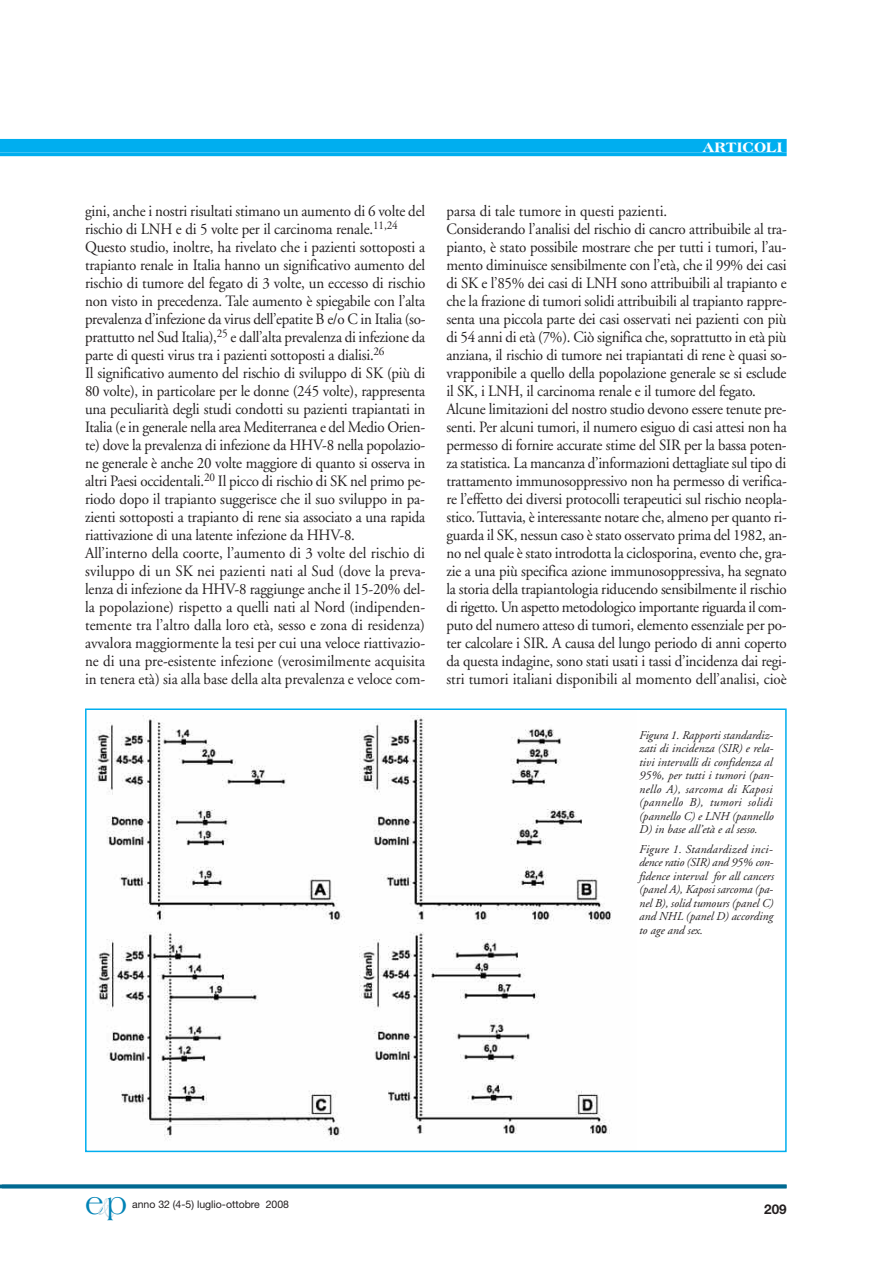
<style>
.page{position:relative;width:893px;height:1263px;background:#fff}
.page>*{position:absolute;margin:0;border:0;box-sizing:border-box;transform-origin:0 0}
.t1{font:31.95px "Americana";color:#0083b6;scale:.93 1}
.t2{font:15.75px/18px "Adobe Garamond";letter-spacing:-.015em;color:#231f20;scale:.95 1}
.t3{font:800 14.7px "Americana";color:#fff}
.t4{font:700 13.5px "Helvetica Neue";color:#231f20}
.t5{font:italic 12px/13.5px "Adobe Garamond";color:#231f20;text-align:justify}
.t6{font:10.5px "Helvetica Neue";color:#231f20}
.s1{font-family:"Demian LT";font-size:22.5px;color:#c4d7e1}
</style>
<div class="page">
<div style="left:0;top:139px;width:787px;height:13px;background:#00aeef"></div>
<svg style="left:0;top:152px;width:787px;height:4px;background:#0fb2ef"></svg>
<img style="left:92px;top:715px;width:520px;height:424px">
<div style="left:85px;top:708px;width:702px;height:444px;border:2px solid #00aeef"></div>
<svg style="left:0;top:1184px;width:786px;height:4px;background:#15759a"></svg>
<p class="t3" style="left:702px;top:142px;width:81px">ARTICOLI</p>
<p class="t2" style="left:85px;top:203px;width:360px">gini, anche i nostri risultati stimano un aumento di 6 volte del rischio di LNH e di 5 volte per il carcinoma renale.<sup>11,24<br></sup>Questo studio, inoltre, ha rivelato che i pazienti sottoposti a trapianto renale in Italia hanno un significativo aumento del rischio di tumore del fegato di 3 volte, un eccesso di rischio non visto in precedenza. Tale aumento è spiegabile con l’alta prevalenza d’infezione da virus dell’epatite B e/o C in Italia (so&shy;prattutto nel Sud Italia),<sup>25</sup> e dall’alta prevalenza di infezione da parte di questi virus tra i pazienti sottoposti a dialisi.<sup>26<br></sup>Il significativo aumento del rischio di sviluppo di SK (più di 80 volte), in particolare per le donne (245 volte), rappresenta una peculiarità degli studi condotti su pazienti trapiantati in Italia (e in generale nella area Mediterranea e del Medio Orien&shy;te) dove la prevalenza di infezione da HHV-8 nella popolazio&shy;ne generale è anche 20 volte maggiore di quanto si osserva in altri Paesi occidentali.<sup>20</sup> Il picco di rischio di SK nel primo pe&shy;riodo dopo il trapianto suggerisce che il suo sviluppo in pa&shy;zienti sottoposti a trapianto di rene sia associato a una rapida riattivazione di una latente infezione da HHV-8.<br>All’interno della coorte, l’aumento di 3 volte del rischio di sviluppo di un SK nei pazienti nati al Sud (dove la preva&shy;lenza di infezione da HHV-8 raggiunge anche il 15-20% del&shy;la popolazione) rispetto a quelli nati al Nord (indipenden&shy;temente tra l’altro dalla loro età, sesso e zona di residenza) avvalora maggiormente la tesi per cui una veloce riattivazio&shy;ne di una pre-esistente infezione (verosimilmente acquisita in tenera età) sia alla base della alta prevalenza e veloce com-</p>
<p class="t2" style="left:446px;top:203px;width:360px">parsa di tale tumore in questi pazienti.<br>Considerando l’analisi del rischio di cancro attribuibile al tra&shy;pianto, è stato possibile mostrare che per tutti i tumori, l’au&shy;mento diminuisce sensibilmente con l’età, che il 99% dei casi di SK e l’85% dei casi di LNH sono attribuibili al trapianto e che la frazione di tumori solidi attribuibili al trapianto rappre&shy;senta una piccola parte dei casi osservati nei pazienti con più di 54 anni di età (7%). Ciò significa che, soprattutto in età più anziana, il rischio di tumore nei trapiantati di rene è quasi so&shy;vrapponibile a quello della popolazione generale se si esclude il SK, i LNH, il carcinoma renale e il tumore del fegato.<br>Alcune limitazioni del nostro studio devono essere tenute pre&shy;senti. Per alcuni tumori, il numero esiguo di casi attesi non ha permesso di fornire accurate stime del SIR per la bassa poten&shy;za statistica. La mancanza d’informazioni dettagliate sul tipo di trattamento immunosoppressivo non ha permesso di verifica&shy;re l’effetto dei diversi protocolli terapeutici sul rischio neopla&shy;stico. Tuttavia, è interessante notare che, almeno per quanto ri&shy;guarda il SK, nessun caso è stato osservato prima del 1982, an&shy;no nel quale è stato introdotta la ciclosporina, evento che, gra&shy;zie a una più specifica azione immunosoppressiva, ha segnato la storia della trapiantologia riducendo sensibilmente il rischio di rigetto. Un aspetto metodologico importante riguarda il com&shy;puto del numero atteso di tumori, elemento essenziale per po&shy;ter calcolare i SIR. A causa del lungo periodo di anni coperto da questa indagine, sono stati usati i tassi d’incidenza dai regi&shy;stri tumori italiani disponibili al momento dell’analisi, cioè</p>
<p class="t5" style="left:639px;top:729px;width:136px">Figura 1. Rapporti standardiz&shy;zati di incidenza (SIR) e rela&shy;tivi intervalli di confidenza al 95%, per tutti i tumori (pan&shy;nello A), sarcoma di Kaposi (pannello B), tumori solidi (pannello C) e LNH (pannello D) in base all’età e al sesso.</p>
<p class="t5" style="left:639px;top:843px;width:136px">Figure 1. Standardized inci&shy;dence ratio (SIR) and 95% con&shy;fidence interval for all cancers (panel A), Kaposi sarcoma (pa&shy;nel B), solid tumours (panel C) and NHL (panel D) according to age and sex.</p>
<h1 class="t1" style="left:85px;top:1191px;width:47px">e<span class="s1">&amp;</span>p</h1>
<p class="t6" style="left:132px;top:1200px;width:158px">anno 32 (4-5) luglio-ottobre 2008</p>
<p class="t4" style="left:764px;top:1204px;width:24px">209</p>
</div>
